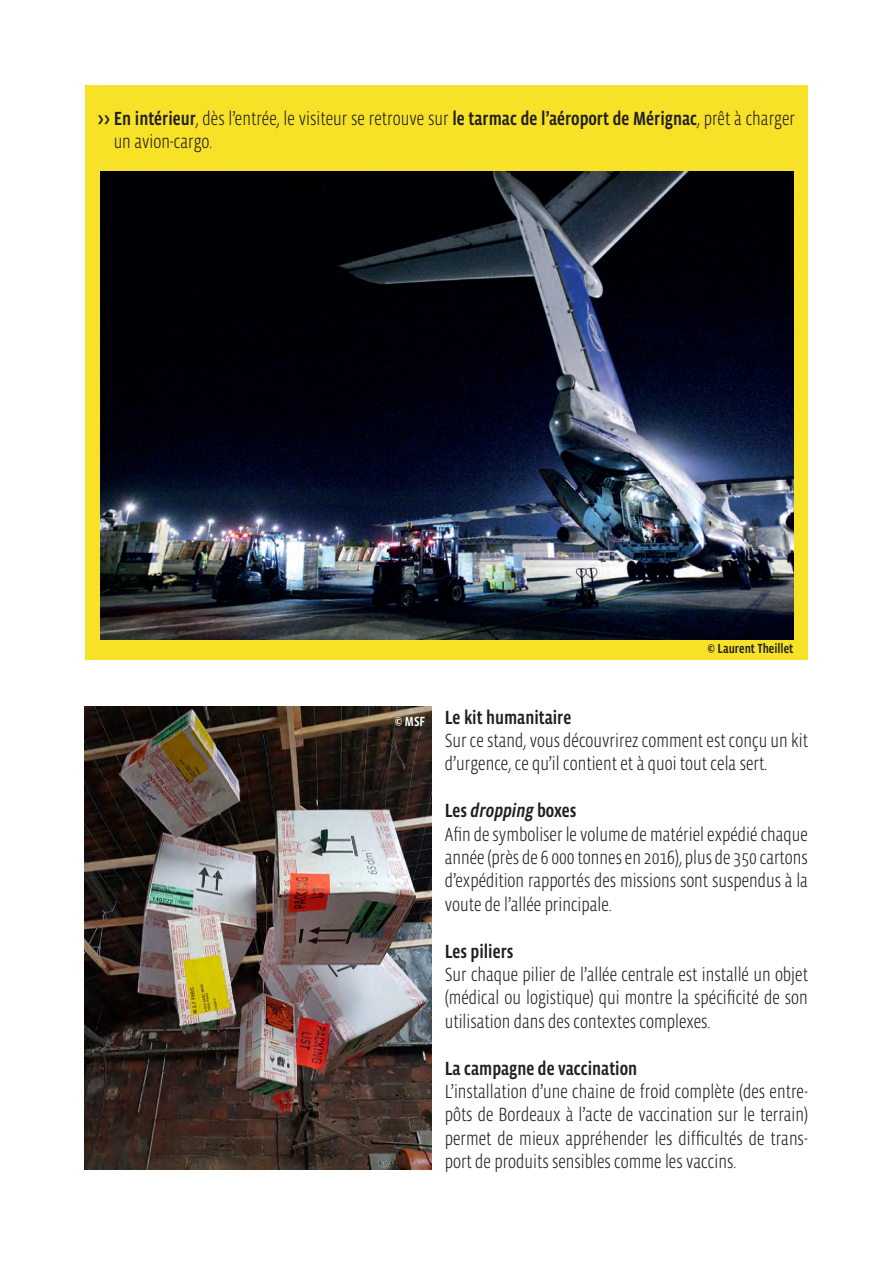
<style>
.page{position:relative;width:893px;height:1263px;background:#fff}
.page>*{position:absolute;margin:0;border:0;box-sizing:border-box;transform-origin:0 0}
.t1{font:300 19.5px/23.4px "Vista Sans Nar OTCE";color:#231f20;text-align:justify}
.t2{font:500 19.5px "Vista Sans Nar OTCE";color:#231f20}
.t3{font:500 13.5px "Vista Sans Nar OTCE";color:#231f20}
.t4{font:500 13.5px "Vista Sans Nar OTCE";color:#fff}
.s1{font-weight:500}
.s2{font-style:italic}
</style>
<div class="page">
<div style="left:85px;top:85px;width:723px;height:574px;background:#f7e227"></div>
<img style="left:101px;top:172px;width:693px;height:468px">
<img style="left:84px;top:707px;width:348px;height:463px">
<p class="t1" style="left:114px;top:107px;width:683px;text-indent:-16px"><span class="s1">&gt;&gt; En intérieur</span>, dès l’entrée, le visiteur se retrouve sur <span class="s1">le tarmac de l’aéroport de Mérignac</span>, prêt à charger un avion-cargo.</p>
<p class="t3" style="left:708px;top:641px;width:87px">© Laurent Theillet</p>
<p class="t4" style="left:395px;top:714px;width:32px">© MSF</p>
<p class="t2" style="left:445px;top:706px;width:128px">Le kit humanitaire</p>
<p class="t1" style="left:445px;top:728px;width:365px">Sur ce stand, vous découvrirez comment est conçu un kit d’urgence, ce qu’il contient et à quoi tout cela sert.</p>
<p class="t2" style="left:445px;top:799px;width:133px">Les <span class="s2">dropping</span> boxes</p>
<p class="t1" style="left:445px;top:822px;width:365px">Afin de symboliser le volume de matériel expédié chaque année (près de 6 000 tonnes en 2016), plus de 350 cartons d’expédition rapportés des missions sont suspendus à la voute de l’allée principale.</p>
<p class="t2" style="left:445px;top:940px;width:70px">Les piliers</p>
<p class="t1" style="left:445px;top:962px;width:365px">Sur chaque pilier de l’allée centrale est installé un objet (médical ou logistique) qui montre la spécificité de son utilisation dans des contextes complexes.</p>
<p class="t2" style="left:445px;top:1057px;width:194px">La campagne de vaccination</p>
<p class="t1" style="left:445px;top:1079px;width:365px">L’installation d’une chaine de froid complète (des entre&shy;pôts de Bordeaux à l’acte de vaccination sur le terrain) permet de mieux appréhender les difficultés de trans&shy;port de produits sensibles comme les vaccins.</p>
</div>
